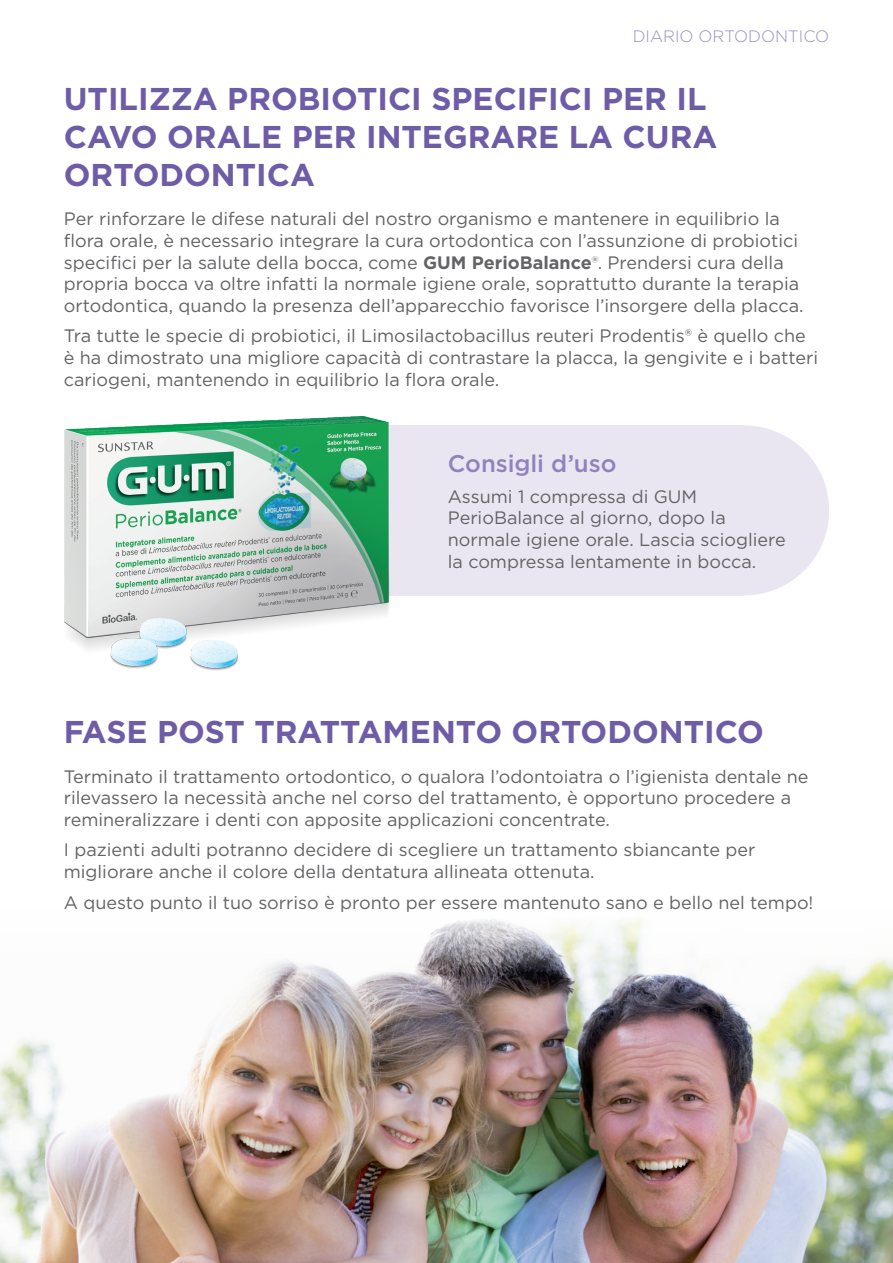
<style>
.page{position:relative;width:893px;height:1263px;background:#fff}
.page>*{position:absolute;margin:0;border:0;box-sizing:border-box;transform-origin:0 0}
.t1{font:700 31.5px/37.8px "Gotham";color:#6f5ca7}
.t2{font:500 24px "Gotham";letter-spacing:-.005em;color:#9181bc}
.t3{font:18px/21.6px "Gotham";color:#636366}
.t4{font:300 16.5px "Gotham";color:#6f5ca7}
.s1{font-weight:700}
.s2{font-weight:700;color:#96989b}
</style>
<div class="page">
<img style="left:8px;top:919px;width:885px;height:344px">
<img style="left:0;top:1060px;width:8px;height:203px">
<div style="left:659px;top:425px;width:170px;height:170px;background:#e9e6f1;border-radius:50%"></div>
<img style="left:64px;top:416px;width:378px;height:255px">
<p class="t4" style="left:633px;top:26px;width:198px">DIARIO ORTODONTICO</p>
<h1 class="t1" style="left:64px;top:80px;width:655px">UTILIZZA PROBIOTICI SPECIFICI PER IL<br>CAVO ORALE PER INTEGRARE LA CURA<br>ORTODONTICA</h1>
<p class="t3" style="left:64px;top:208px;width:741px">Per rinforzare le difese naturali del nostro organismo e mantenere in equilibrio la flora orale, è necessario integrare la cura ortodontica con l’assunzione di probiotici specifici per la salute della bocca, come <span class="s1">GUM PerioBalance</span><span class="s2">®</span>. Prendersi cura della propria bocca va oltre infatti la normale igiene orale, soprattutto durante la terapia ortodontica, quando la presenza dell’apparecchio favorisce l’insorgere della placca.</p>
<p class="t3" style="left:64px;top:325px;width:756px">Tra tutte le specie di probiotici, il Limosilactobacillus reuteri Prodentis® è quello che è ha dimostrato una migliore capacità di contrastare la placca, la gengivite e i batteri cariogeni, mantenendo in equilibrio la flora orale.</p>
<h2 class="t2" style="left:448px;top:448px;width:170px">Consigli d’uso</h2>
<p class="t3" style="left:448px;top:485px;width:340px">Assumi 1 compressa di GUM PerioBalance al giorno, dopo la normale igiene orale. Lascia sciogliere la compressa lentamente in bocca.</p>
<h1 class="t1" style="left:64px;top:713px;width:702px">FASE POST TRATTAMENTO ORTODONTICO</h1>
<p class="t3" style="left:64px;top:765px;width:746px">Terminato il trattamento ortodontico, o qualora l’odontoiatra o l’igienista dentale ne rilevassero la necessità anche nel corso del trattamento, è opportuno procedere a remineralizzare i denti con apposite applicazioni concentrate.</p>
<p class="t3" style="left:64px;top:839px;width:693px">I pazienti adulti potranno decidere di scegliere un trattamento sbiancante per migliorare anche il colore della dentatura allineata ottenuta.</p>
<p class="t3" style="left:64px;top:891px;width:751px">A questo punto il tuo sorriso è pronto per essere mantenuto sano e bello nel tempo!</p>
</div>
